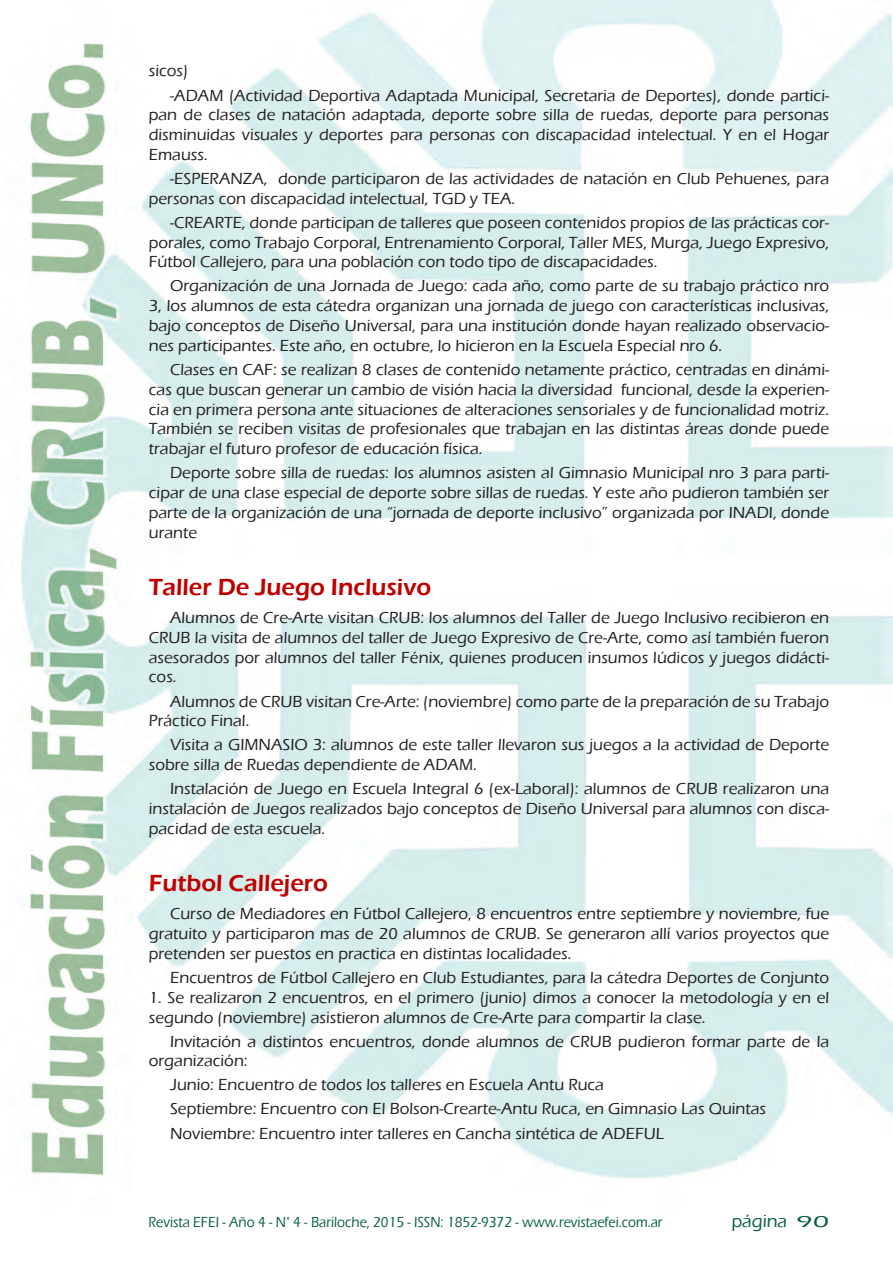
<style>
.page{position:relative;width:893px;height:1263px;background:#fff}
.page>*{position:absolute;margin:0;border:0;box-sizing:border-box;transform-origin:0 0}
.t1{font:600 24px "Eras ITC";color:#c00000}
.t2{font:500 18px "Eras ITC";color:#085f40}
.t3{font:500 16.5px/19.8px "Eras ITC";color:#231f20;text-align:justify}
.t4{font:500 15px "Eras ITC";color:#085f40;scale:.9 1}
.s1{font-size:16.5px}
</style>
<div class="page">
<img style="left:21px;top:0;width:872px;height:1179px">
<p class="t3" style="left:170px;top:59px;width:661px;line-height:24px;text-indent:-21px">sicos)<br>-ADAM (Actividad Deportiva Adaptada Municipal, Secretaria de Deportes), donde partici-</p>
<p class="t3" style="left:149px;top:105px;width:682px">pan de clases de natación adaptada, deporte sobre silla de ruedas, deporte para personas disminuidas visuales y deportes para personas con discapacidad intelectual. Y en el Hogar Emauss.</p>
<p class="t3" style="left:149px;top:169px;width:682px;text-indent:21px">-ESPERANZA, donde participaron de las actividades de natación en Club Pehuenes, para personas con discapacidad intelectual, TGD y TEA.</p>
<p class="t3" style="left:149px;top:213px;width:682px;text-indent:21px">-CREARTE, donde participan de talleres que poseen contenidos propios de las prácticas cor&shy;porales, como Trabajo Corporal, Entrenamiento Corporal, Taller MES, Murga, Juego Expresivo, Fútbol Callejero, para una población con todo tipo de discapacidades.</p>
<p class="t3" style="left:149px;top:276px;width:682px;text-indent:21px">Organización de una Jornada de Juego: cada año, como parte de su trabajo práctico nro 3, los alumnos de esta cátedra organizan una jornada de juego con características inclusivas, bajo conceptos de Diseño Universal, para una institución donde hayan realizado observacio&shy;nes participantes. Este año, en octubre, lo hicieron en la Escuela Especial nro 6.</p>
<p class="t3" style="left:149px;top:360px;width:682px;text-indent:21px">Clases en CAF: se realizan 8 clases de contenido netamente práctico, centradas en dinámi&shy;cas que buscan generar un cambio de visión hacia la diversidad funcional, desde la experien&shy;cia en primera persona ante situaciones de alteraciones sensoriales y de funcionalidad motriz.<br>También se reciben visitas de profesionales que trabajan en las distintas áreas donde puede trabajar el futuro profesor de educación física.</p>
<p class="t3" style="left:149px;top:463px;width:682px;text-indent:21px">Deporte sobre silla de ruedas: los alumnos asisten al Gimnasio Municipal nro 3 para parti&shy;cipar de una clase especial de deporte sobre sillas de ruedas. Y este año pudieron también ser parte de la organización de una “jornada de deporte inclusivo” organizada por INADI, donde urante</p>
<h1 class="t1" style="left:149px;top:577px;width:284px">Taller De Juego Inclusivo</h1>
<p class="t3" style="left:149px;top:608px;width:682px;text-indent:21px">Alumnos de Cre-Arte visitan CRUB: los alumnos del Taller de Juego Inclusivo recibieron en CRUB la visita de alumnos del taller de Juego Expresivo de Cre-Arte, como así también fueron asesorados por alumnos del taller Fénix, quienes producen insumos lúdicos y juegos didácti&shy;cos.</p>
<p class="t3" style="left:149px;top:691px;width:682px;text-indent:21px">Alumnos de CRUB visitan Cre-Arte: (noviembre) como parte de la preparación de su Trabajo<br>Práctico Final.</p>
<p class="t3" style="left:149px;top:735px;width:682px;text-indent:21px">Visita a GIMNASIO 3: alumnos de este taller llevaron sus juegos a la actividad de Deporte sobre silla de Ruedas dependiente de ADAM.</p>
<p class="t3" style="left:149px;top:779px;width:682px;text-indent:21px">Instalación de Juego en Escuela Integral 6 (ex-Laboral): alumnos de CRUB realizaron una instalación de Juegos realizados bajo conceptos de Diseño Universal para alumnos con disca&shy;pacidad de esta escuela.</p>
<h1 class="t1" style="left:149px;top:873px;width:181px">Futbol Callejero</h1>
<p class="t3" style="left:149px;top:904px;width:682px;text-indent:21px">Curso de Mediadores en Fútbol Callejero, 8 encuentros entre septiembre y noviembre, fue gratuito y participaron mas de 20 alumnos de CRUB. Se generaron allí varios proyectos que pretenden ser puestos en practica en distintas localidades.</p>
<p class="t3" style="left:170px;top:968px;width:661px">Encuentros de Fútbol Callejero en Club Estudiantes, para la cátedra Deportes de Conjunto</p>
<p class="t3" style="left:149px;top:987px;width:682px">1. Se realizaron 2 encuentros, en el primero (junio) dimos a conocer la metodología y en el segundo (noviembre) asistieron alumnos de Cre-Arte para compartir la clase.</p>
<p class="t3" style="left:149px;top:1031px;width:682px;text-indent:21px">Invitación a distintos encuentros, donde alumnos de CRUB pudieron formar parte de la organización:</p>
<p class="t3" style="left:170px;top:1073px;width:598px;line-height:24px;text-align:left">Junio: Encuentro de todos los talleres en Escuela Antu Ruca<br>Septiembre: Encuentro con El Bolson-Crearte-Antu Ruca, en Gimnasio Las Quintas<br>Noviembre: Encuentro inter talleres en Cancha sintética de ADEFUL</p>
<p class="t4" style="left:149px;top:1216px;width:573px">Revista EFEI - Año 4 - N° 4 - Bariloche, 2015 - ISSN: 1852-9372 - www.revistaefei.com.ar</p>
<p class="t2" style="left:732px;top:1213px;width:99px">página <span class="s1">90</span></p>
</div>
